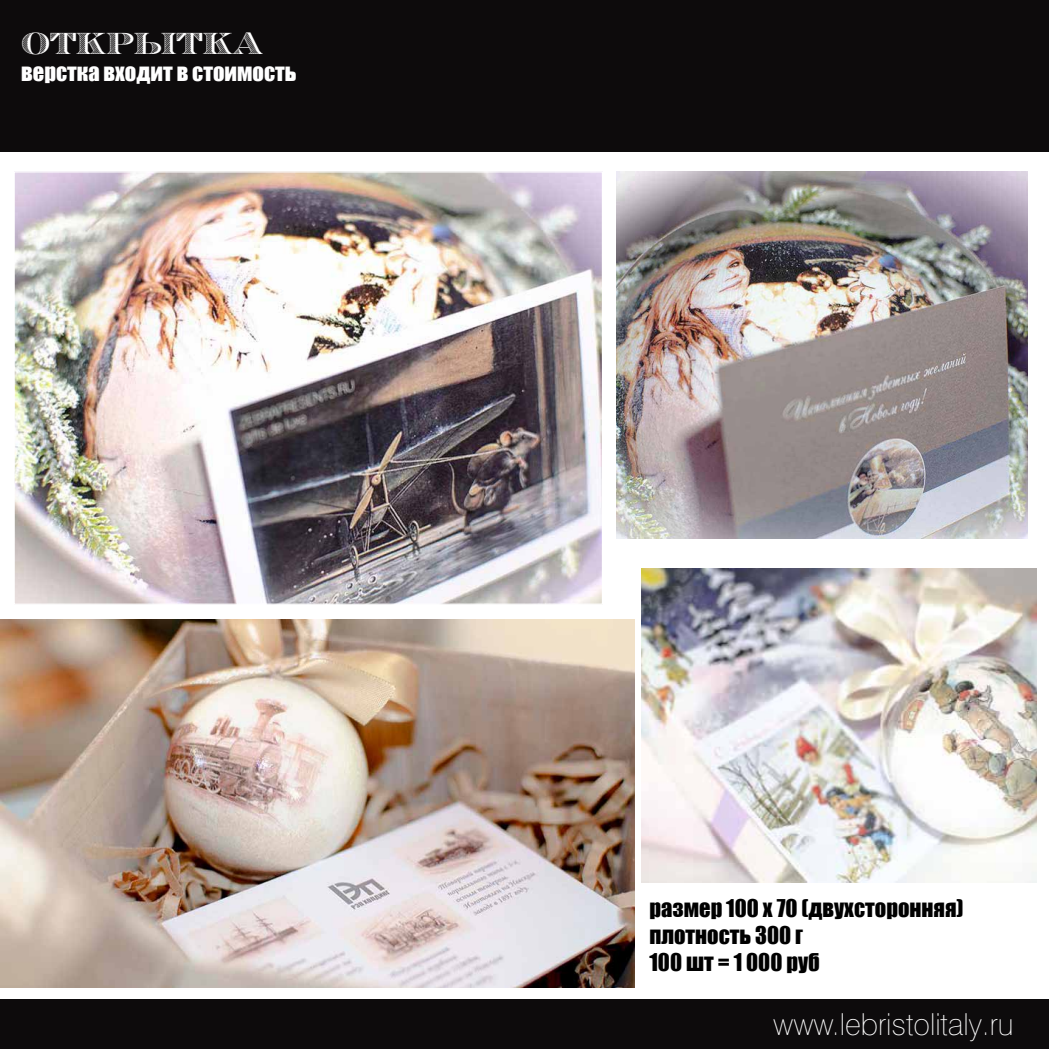
<style>
.page{position:relative;width:1049px;height:1049px;background:#fff}
.page>*{position:absolute;margin:0;border:0;box-sizing:border-box;transform-origin:0 0}
.t1{font:100 30px "Helios";color:#fff}
.t2{font:30px "Engravers";color:#fff}
.t3{font:22.5px/27px "Impact";color:#000}
.t4{font:22.5px "Impact";color:#fff}
</style>
<div class="page">
<div style="left:0;top:0;width:1049px;height:151px;background:#0d0b0c"></div>
<div style="left:0;top:999px;width:1049px;height:50px;background:#0d0b0c"></div>
<img style="left:0;top:620px;width:634px;height:367px">
<img style="left:16px;top:173px;width:585px;height:430px">
<img style="left:641px;top:569px;width:395px;height:313px">
<img style="left:617px;top:171px;width:411px;height:368px">
<h1 class="t2" style="left:21px;top:23px;width:243px">открытка</h1>
<p class="t4" style="left:21px;top:55px;width:277px">верстка входит в стоимость</p>
<p class="t3" style="left:649px;top:893px;width:316px">размер 100 х 70 (двухсторонняя) плотность 300 г<br>100 шт = 1 000 руб</p>
<h1 class="t1" style="left:773px;top:1007px;width:242px">www.lebristolitaly.ru</h1>
</div>
